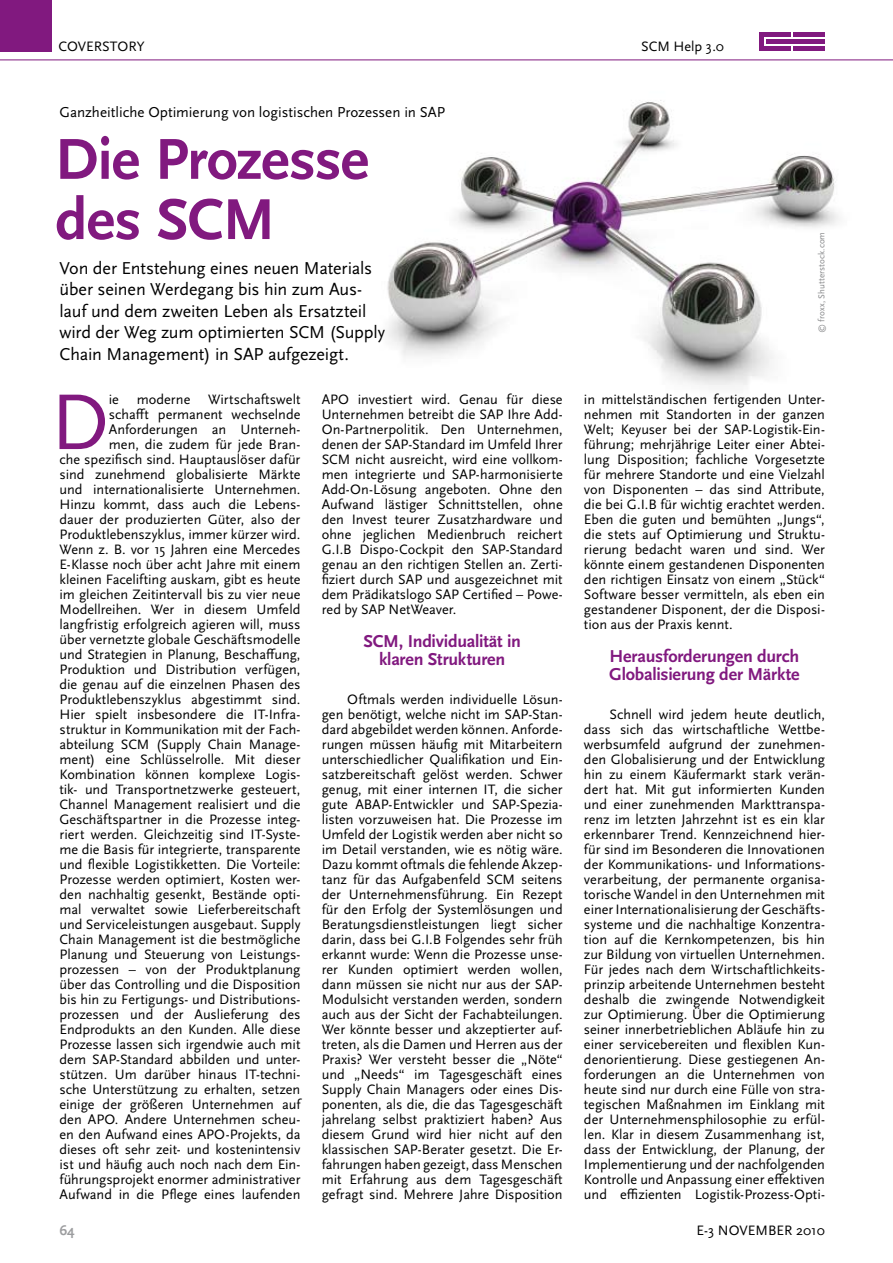
<style>
.page{position:relative;width:893px;height:1263px;background:#fff}
.page>*{position:absolute;margin:0;border:0;box-sizing:border-box;transform-origin:0 0}
.t1{font:82.5px "Scala Sans OT";color:#81197f}
.t2{font:700 60.15px/60.2px "Scala Sans OT";letter-spacing:-.015em;color:#81197f}
.t3{font:18px/21.6px "Scala Sans OT";letter-spacing:-.01em;color:#000}
.t4{font:700 18px/18px "Scala Sans OT";letter-spacing:-.015em;color:#81197f;text-align:center}
.t5{font:15px "Scala Sans OT";color:#000}
.t6{font:14.25px/15px "Scala Sans OT";color:#000;text-align:justify}
.t7{font:700 14.25px "Scala Sans OT";color:#9c9d9f}
.t8{font:9px "Scala Sans OT";letter-spacing:.01em;color:#87888a}
</style>
<div class="page">
<div style="left:0;top:0;width:51px;height:51px;background:#81197f"></div>
<div style="left:759px;top:32px;width:32px;height:5px;background:#81197f"></div>
<div style="left:794px;top:32px;width:31px;height:5px;background:#81197f"></div>
<hr style="left:766px;top:40px;width:59px;height:4px;background:#81197f">
<hr style="left:759px;top:47px;width:32px;height:4px;background:#81197f">
<hr style="left:794px;top:47px;width:31px;height:4px;background:#81197f">
<div style="left:759px;top:32px;width:5px;height:19px;background:#81197f"></div>
<hr style="left:0;top:60px;width:893px;height:1px;background:#81197f">
<img style="left:387px;top:100px;width:452px;height:287px">
<p class="t6" style="left:58px;top:39px;width:88px">COVERSTORY</p>
<p class="t5" style="left:60px;top:103px;width:387px">Ganzheitliche Optimierung von logistischen Prozessen in SAP</p>
<h2 class="t2" style="left:55px;top:129px;width:315px">Die Prozesse des SCM</h2>
<p class="t3" style="left:60px;top:257px;width:327px">Von der Entstehung eines neuen Materials über seinen Werdegang bis hin zum Aus&shy;lauf und dem zweiten Leben als Ersatzteil wird der Weg zum optimierten SCM (Supply Chain Management) in SAP aufgezeigt.</p>
<h1 class="t1" style="left:51px;top:373px;width:60px">D</h1>
<p class="t6" style="left:60px;top:392px;width:242px;text-align:right">ie moderne Wirtschaftswelt<br>schafft permanent wechselnde Anforderungen an Unterneh-<br>men, die zudem für jede Bran-<br>che spezifisch sind. Hauptauslöser dafür sind zunehmend globalisierte Märkte und internationalisierte Unternehmen.<br>Hinzu kommt, dass auch die Lebens&shy;dauer der produzierten Güter, also der Produktlebenszyklus, immer kürzer wird.<br>Wenn z. B. vor 15 Jahren eine Mercedes E-Klasse noch über acht Jahre mit einem kleinen Facelifting auskam, gibt es heute im gleichen Zeitintervall bis zu vier neue Modellreihen. Wer in diesem Umfeld langfristig erfolgreich agieren will, muss über vernetzte globale Geschäftsmodelle und Strategien in Planung, Beschaffung, Produktion und Distribution verfügen, die genau auf die einzelnen Phasen des Produktlebenszyklus abgestimmt sind.<br>Hier spielt insbesondere die IT-Infra&shy;struktur in Kommunikation mit der Fach&shy;abteilung SCM (Supply Chain Manage&shy;ment) eine Schlüsselrolle. Mit dieser Kombination können komplexe Logis&shy;tik- und Transportnetzwerke gesteuert, Channel Management realisiert und die Geschäftspartner in die Prozesse integ&shy;riert werden. Gleichzeitig sind IT-Syste&shy;me die Basis für integrierte, transparente und flexible Logistikketten. Die Vorteile:<br>Prozesse werden optimiert, Kosten wer&shy;den nachhaltig gesenkt, Bestände opti&shy;mal verwaltet sowie Lieferbereitschaft und Serviceleistungen ausgebaut. Supply Chain Management ist die bestmögliche Planung und Steuerung von Leistungs&shy;prozessen – von der Produktplanung über das Controlling und die Disposition bis hin zu Fertigungs- und Distributions&shy;prozessen und der Auslieferung des Endprodukts an den Kunden. Alle diese Prozesse lassen sich irgendwie auch mit dem SAP-Standard abbilden und unter&shy;stützen. Um darüber hinaus IT-techni&shy;sche Unterstützung zu erhalten, setzen einige der größeren Unternehmen auf den APO. Andere Unternehmen scheu&shy;en den Aufwand eines APO-Projekts, da dieses oft sehr zeit- und kostenintensiv ist und häufig auch noch nach dem Ein&shy;führungsprojekt enormer administrativer Aufwand in die Pflege eines laufenden</p>
<p class="t6" style="left:322px;top:392px;width:242px">APO investiert wird. Genau für diese Unternehmen betreibt die SAP Ihre Add-On-Partnerpolitik. Den Unternehmen, denen der SAP-Standard im Umfeld Ihrer SCM nicht ausreicht, wird eine vollkom&shy;men integrierte und SAP-harmonisierte Add-On-Lösung angeboten. Ohne den Aufwand lästiger Schnittstellen, ohne den Invest teurer Zusatzhardware und ohne jeglichen Medienbruch reichert G.I.B Dispo-Cockpit den SAP-Standard genau an den richtigen Stellen an. Zerti&shy;fiziert durch SAP und ausgezeichnet mit dem Prädikatslogo SAP Certified – Powe&shy;red by SAP NetWeaver.</p>
<p class="t4" style="left:363px;top:632px;width:159px">SCM, Individualität in klaren Strukturen</p>
<p class="t6" style="left:322px;top:692px;width:242px;text-indent:26px">Oftmals werden individuelle Lösun&shy;gen benötigt, welche nicht im SAP-Stan&shy;dard abgebildet werden können. Anforde&shy;rungen müssen häufig mit Mitarbeitern unterschiedlicher Qualifikation und Ein&shy;satzbereitschaft gelöst werden. Schwer genug, mit einer internen IT, die sicher gute ABAP-Entwickler und SAP-Spezia&shy;listen vorzuweisen hat. Die Prozesse im Umfeld der Logistik werden aber nicht so im Detail verstanden, wie es nötig wäre.<br>Dazu kommt oftmals die fehlende Akzep&shy;tanz für das Aufgabenfeld SCM seitens der Unternehmensführung. Ein Rezept für den Erfolg der Systemlösungen und Beratungsdienstleistungen liegt sicher darin, dass bei G.I.B Folgendes sehr früh erkannt wurde: Wenn die Prozesse unse&shy;rer Kunden optimiert werden wollen, dann müssen sie nicht nur aus der SAP-Modulsicht verstanden werden, sondern auch aus der Sicht der Fachabteilungen.<br>Wer könnte besser und akzeptierter auf&shy;treten, als die Damen und Herren aus der Praxis? Wer versteht besser die „Nöte“ und „Needs“ im Tagesgeschäft eines Supply Chain Managers oder eines Dis&shy;ponenten, als die, die das Tagesgeschäft jahrelang selbst praktiziert haben? Aus diesem Grund wird hier nicht auf den klassischen SAP-Berater gesetzt. Die Er&shy;fahrungen haben gezeigt, dass Menschen mit Erfahrung aus dem Tagesgeschäft gefragt sind. Mehrere Jahre Disposition</p>
<p class="t7" style="left:60px;top:1222px;width:17px">64</p>
<p class="t6" style="left:641px;top:39px;width:84px">SCM Help 3.0</p>
<p class="t8" style="left:816px;top:333px;width:103px;rotate:-90deg">© froxx, Shutterstock.com</p>
<p class="t6" style="left:584px;top:392px;width:242px">in mittelständischen fertigenden Unter&shy;nehmen mit Standorten in der ganzen Welt; Keyuser bei der SAP-Logistik-Ein&shy;führung; mehrjährige Leiter einer Abtei&shy;lung Disposition; fachliche Vorgesetzte für mehrere Standorte und eine Vielzahl von Disponenten – das sind Attribute, die bei G.I.B für wichtig erachtet werden.<br>Eben die guten und bemühten „Jungs“, die stets auf Optimierung und Struktu&shy;rierung bedacht waren und sind. Wer könnte einem gestandenen Disponenten den richtigen Einsatz von einem „Stück“ Software besser vermitteln, als eben ein gestandener Disponent, der die Disposi&shy;tion aus der Praxis kennt.</p>
<p class="t4" style="left:609px;top:647px;width:192px;text-align:left">Herausforderungen durch<br>Globalisierung der Märkte</p>
<p class="t6" style="left:584px;top:707px;width:242px;text-indent:26px">Schnell wird jedem heute deutlich, dass sich das wirtschaftliche Wettbe&shy;werbsumfeld aufgrund der zunehmen&shy;den Globalisierung und der Entwicklung hin zu einem Käufermarkt stark verän&shy;dert hat. Mit gut informierten Kunden und einer zunehmenden Markttranspa&shy;renz im letzten Jahrzehnt ist es ein klar erkennbarer Trend. Kennzeichnend hier&shy;für sind im Besonderen die Innovationen der Kommunikations- und Informations&shy;verarbeitung, der permanente organisa&shy;torische Wandel in den Unternehmen mit einer Internationalisierung der Geschäfts&shy;systeme und die nachhaltige Konzentra&shy;tion auf die Kernkompetenzen, bis hin zur Bildung von virtuellen Unternehmen.<br>Für jedes nach dem Wirtschaftlichkeits&shy;prinzip arbeitende Unternehmen besteht deshalb die zwingende Notwendigkeit zur Optimierung. Über die Optimierung seiner innerbetrieblichen Abläufe hin zu einer servicebereiten und flexiblen Kun&shy;denorientierung. Diese gestiegenen An&shy;forderungen an die Unternehmen von heute sind nur durch eine Fülle von stra&shy;tegischen Maßnahmen im Einklang mit der Unternehmensphilosophie zu erfül&shy;len. Klar in diesem Zusammenhang ist, dass der Entwicklung, der Planung, der Implementierung und der nachfolgenden Kontrolle und Anpassung einer effektiven und effizienten Logistik-Prozess-Opti-</p>
<p class="t6" style="left:697px;top:1223px;width:130px">E-3 NOVEMBER 2010</p>
</div>
